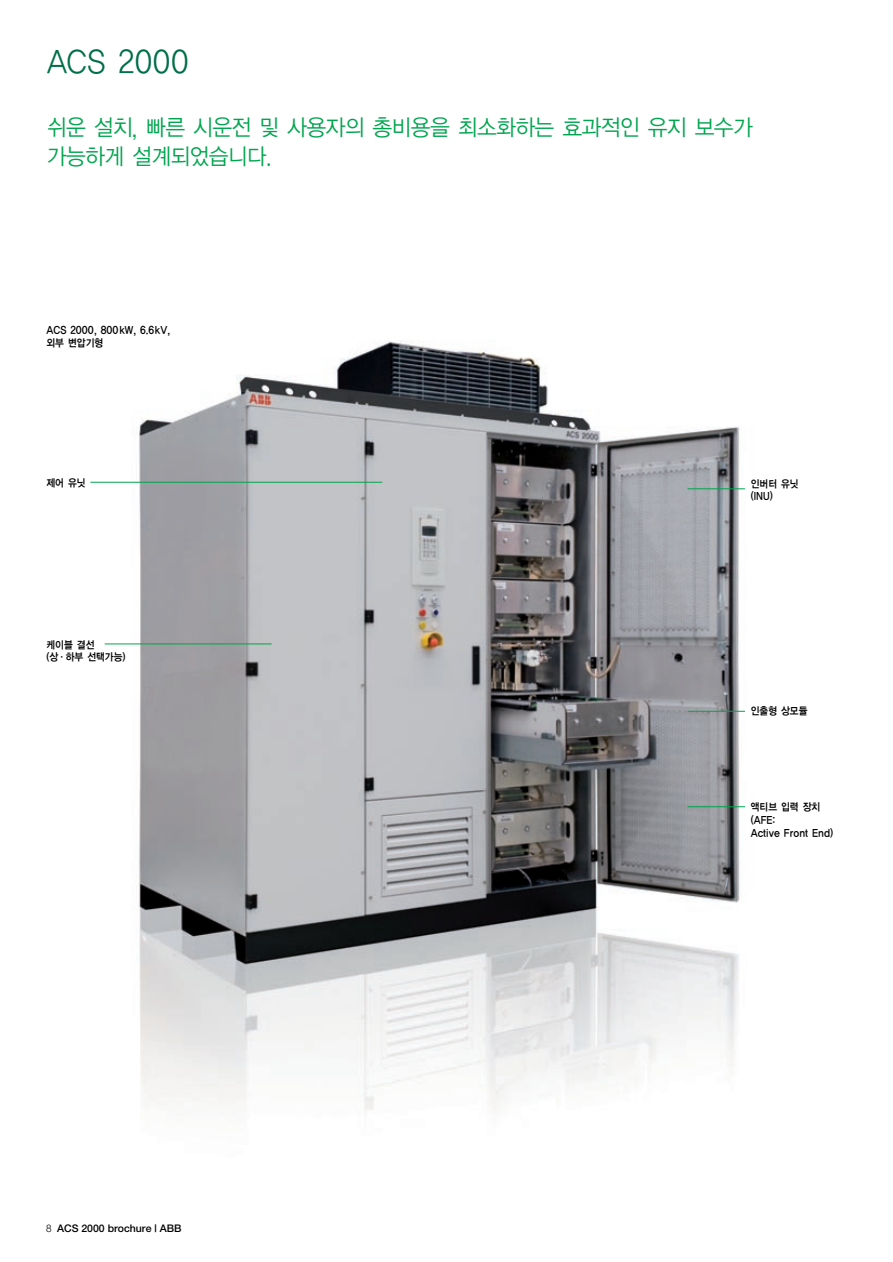
<style>
.page{position:relative;width:893px;height:1262px;background:#fff}
.page>*{position:absolute;margin:0;border:0;box-sizing:border-box;transform-origin:0 0}
.t1{font:31.5px "YGO12";letter-spacing:-.055em;color:#006f49;scale:.9 1}
.t2{font:22.5px/28.5px "YGO12";letter-spacing:-.095em;color:#00a54f;scale:.94 1}
.t3{font:10.5px/12.6px "YGO14";letter-spacing:-.07em;color:#000;scale:.9 1}
.t4{font:500 10.5px "Helvetica Neue";color:#000}
.s1{font-weight:300}
</style>
<div class="page">
<img style="left:90px;top:340px;width:655px;height:770px">
<hr style="left:90px;top:482px;width:292px;height:1px;background:#00a54f">
<hr style="left:687px;top:488px;width:58px;height:1px;background:#00a54f">
<hr style="left:687px;top:711px;width:58px;height:1px;background:#00a54f">
<hr style="left:687px;top:806px;width:58px;height:1px;background:#00a54f">
<hr style="left:105px;top:643px;width:167px;height:1px;background:#00a54f">
<h1 class="t1" style="left:46px;top:48px;width:161px">ACS 2000</h1>
<h2 class="t2" style="left:46px;top:115px;width:754px">쉬운 설치, 빠른 시운전 및 사용자의 총비용을 최소화하는 효과적인 유지 보수가 가능하게 설계되었습니다.</h2>
<p class="t3" style="left:46px;top:324px;width:140px">ACS 2000, 800kW, 6.6kV, 외부 변압기형</p>
<p class="t3" style="left:46px;top:477px;width:46px">제어 유닛</p>
<p class="t3" style="left:46px;top:639px;width:90px">케이블 결선 (상·하부 선택가능)</p>
<p class="t4" style="left:46px;top:1224px;width:137px"><span class="s1">8</span> ACS 2000 brochure | ABB</p>
<p class="t3" style="left:750px;top:478px;width:56px">인버터 유닛 (INU)</p>
<p class="t3" style="left:750px;top:705px;width:65px">인출형 상모듈</p>
<p class="t3" style="left:750px;top:801px;width:94px">액티브 입력 장치 (AFE:<br>Active Front End)</p>
</div>
